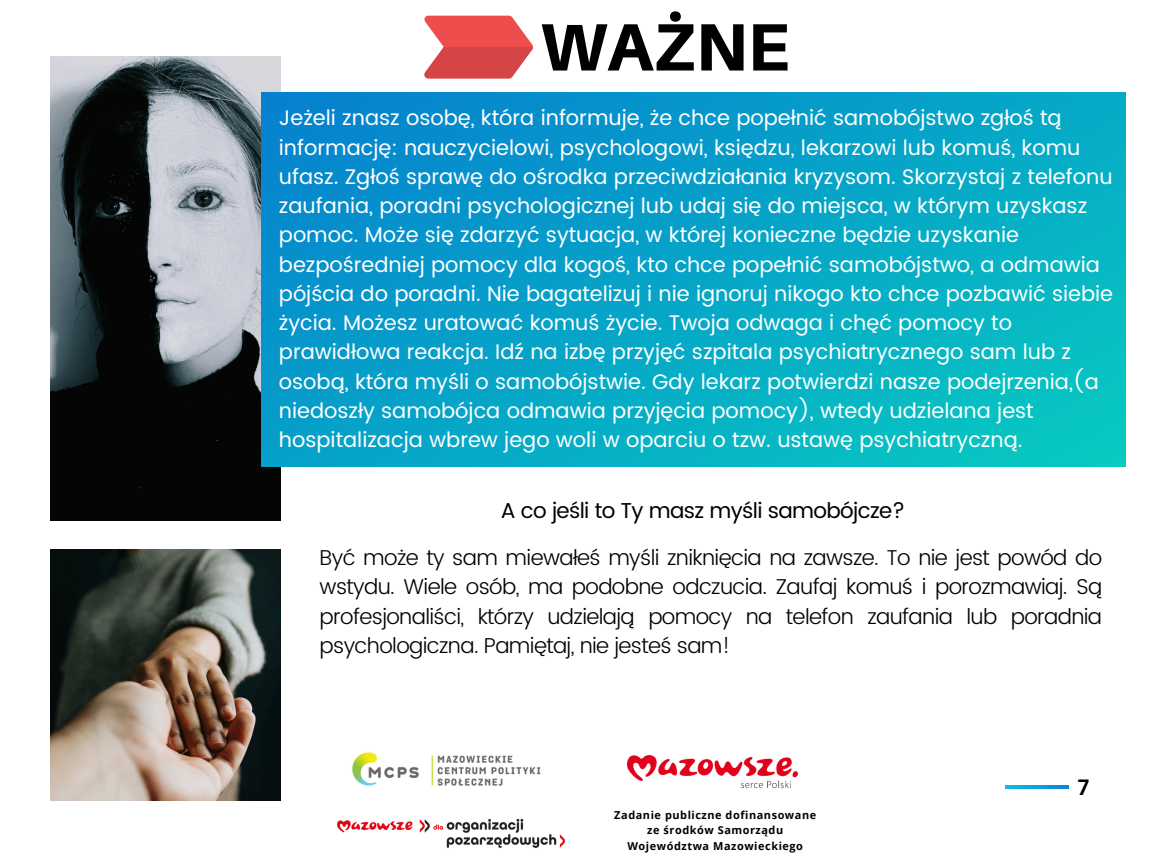
<style>
.page{position:relative;width:1152px;height:864px;background:#fff}
.page>*{position:absolute;margin:0;border:0;box-sizing:border-box;transform-origin:0 0}
.t1{font:800 67.05px "Aileron";color:#000}
.t2{font:300 21.45px/29.2px "Poppins";letter-spacing:-.03em;color:#000;text-align:justify}
.t3{font:21.45px "Poppins";letter-spacing:-.03em;color:#000}
.t4{font:600 21.45px "Poppins";color:#000}
.t5{font:21px/29.2px "Poppins";color:#fff}
.t6{font:700 10.95px/15.3px "Open Sans";letter-spacing:.05em;color:#000;text-align:center}
</style>
<div class="page">
<img style="left:51px;top:57px;width:229px;height:463px">
<img style="left:51px;top:549px;width:229px;height:251px">
<svg style="left:262px;top:92px;width:863px;height:375px;background:#06a5c7"></svg>
<img style="left:352px;top:752px;width:189px;height:34px">
<img style="left:337px;top:818px;width:228px;height:30px">
<img style="left:627px;top:754px;width:171px;height:35px">
<svg style="left:424px;top:16px;width:109px;height:62px"></svg>
<h1 class="t1" style="left:540px;top:5px;width:251px">WAŻNE</h1>
<p class="t5" style="left:279px;top:103px;width:836px">Jeżeli znasz osobę, która informuje, że chce popełnić samobójstwo zgłoś tą informację: nauczycielowi, psychologowi, księdzu, lekarzowi lub komuś, komu ufasz. Zgłoś sprawę do ośrodka przeciwdziałania kryzysom. Skorzystaj z telefonu zaufania, poradni psychologicznej lub udaj się do miejsca, w którym uzyskasz pomoc. Może się zdarzyć sytuacja, w której konieczne będzie uzyskanie bezpośredniej pomocy dla kogoś, kto chce popełnić samobójstwo, a odmawia pójścia do poradni. Nie bagatelizuj i nie ignoruj nikogo kto chce pozbawić siebie życia. Możesz uratować komuś życie. Twoja odwaga i chęć pomocy to prawidłowa reakcja. Idź na izbę przyjęć szpitala psychiatrycznego sam lub z osobą, która myśli o samobójstwie. Gdy lekarz potwierdzi nasze podejrzenia,(a niedoszły samobójca odmawia przyjęcia pomocy), wtedy udzielana jest hospitalizacja wbrew jego woli w oparciu o tzw. ustawę psychiatryczną.</p>
<p class="t3" style="left:501px;top:498px;width:406px">A co jeśli to Ty masz myśli samobójcze?</p>
<p class="t2" style="left:320px;top:543px;width:784px">Być może ty sam miewałeś myśli zniknięcia na zawsze. To nie jest powód do wstydu. Wiele osób, ma podobne odczucia. Zaufaj komuś i porozmawiaj. Są profesjonaliści, którzy udzielają pomocy na telefon zaufania lub poradnia psychologiczna. Pamiętaj, nie jesteś sam!</p>
<p class="t6" style="left:614px;top:807px;width:203px">Zadanie publiczne dofinansowane ze środków Samorządu<br>Województwa Mazowieckiego</p>
<p class="t4" style="left:1077px;top:775px;width:13px">7</p>
</div>
